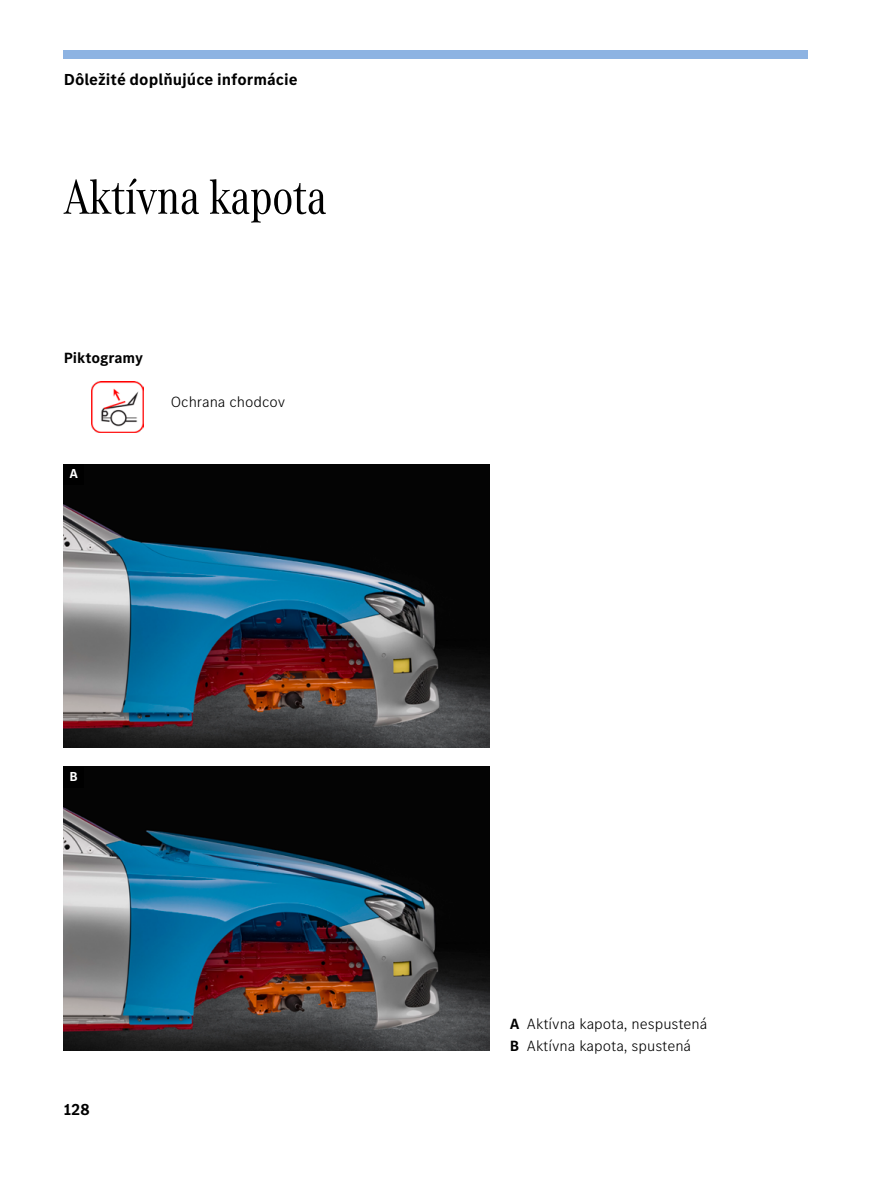
<style>
.page{position:relative;width:893px;height:1191px;background:#fff}
.page>*{position:absolute;margin:0;border:0;box-sizing:border-box;transform-origin:0 0}
.t1{font:51px "MB Corpo A Title Cond";color:#000}
.t2{font:700 16.5px "MB Corpo S Text";color:#000}
.t3{font:300 15.3px/21.5px "MB Corpo S Text";color:#000}
.t4{font:700 15.3px "MB Corpo S Text";letter-spacing:-.005em;color:#000}
.t5{font:700 13.5px "MB Corpo S Text";color:#fff}
.s1{font-weight:700}
</style>
<div class="page">
<div style="left:64px;top:50px;width:744px;height:8px;background:#8db3e2"></div>
<img style="left:64px;top:464px;width:425px;height:284px">
<img style="left:64px;top:767px;width:425px;height:283px">
<img style="left:91px;top:381px;width:52px;height:52px">
<div style="left:64px;top:464px;width:20px;height:20px;background:#000"></div>
<div style="left:64px;top:767px;width:20px;height:20px;background:#000"></div>
<p class="t2" style="left:64px;top:69px;width:235px">Dôležité doplňujúce informácie</p>
<h1 class="t1" style="left:64px;top:163px;width:264px">Aktívna kapota</h1>
<p class="t4" style="left:64px;top:347px;width:81px">Piktogramy</p>
<p class="t5" style="left:69px;top:465px;width:10px">A</p>
<p class="t3" style="left:171px;top:390px;width:116px">Ochrana chodcov</p>
<p class="t5" style="left:69px;top:768px;width:10px">B</p>
<p class="t2" style="left:64px;top:1098px;width:28px">128</p>
<p class="t3" style="left:510px;top:1012px;width:199px"><span class="s1">A</span> Aktívna kapota, nespustená<br><span class="s1">B</span> Aktívna kapota, spustená</p>
</div>
